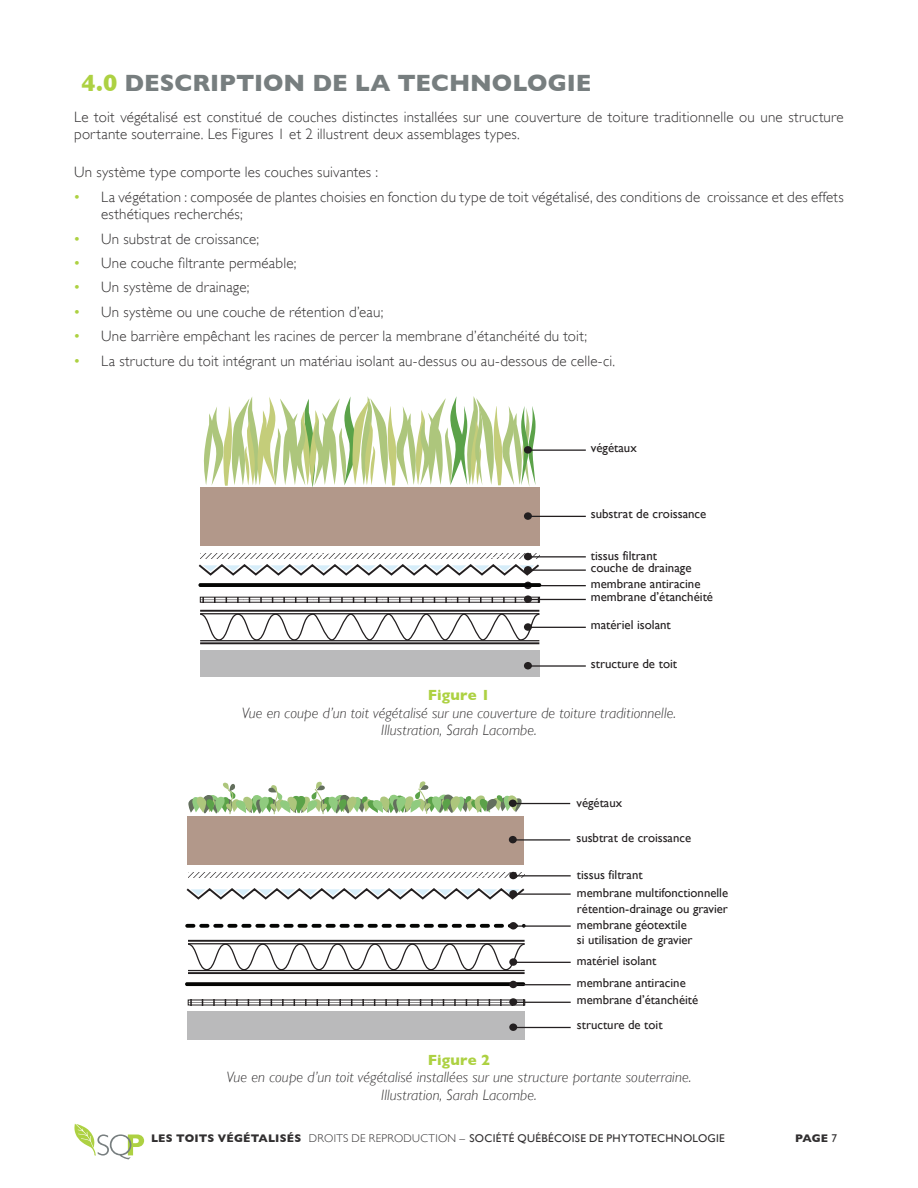
<style>
.page{position:relative;width:918px;height:1188px;background:#fff}
.page>*{position:absolute;margin:0;border:0;box-sizing:border-box;transform-origin:0 0}
.t1{font:700 24px "Gill Sans";color:#777e7f}
.t2{font:300 15px/17.7px "Gill Sans";letter-spacing:.01em;color:#312f30}
.t3{font:italic 300 15px/17.7px "Gill Sans";letter-spacing:.005em;color:#312f30;text-align:center}
.t4{font:700 15px "Gill Sans";color:#add142}
.t5{font:12.9px/15.5px "Gill Sans";color:#231f20}
.t6{font:12.75px/15.3px "Gill Sans";color:#231f20}
.t7{font:11.25px "Gill Sans";letter-spacing:.025em;color:#312f30}
.t8{font:700 11.25px "Gill Sans";color:#312f30}
.s1{color:#add142}
.s2{font-weight:400;font-style:italic;color:#add142}
.s3{font-weight:700}
.s4{font-weight:300}
.s5{font-weight:400}
</style>
<div class="page">
<svg style="left:202px;top:599px;width:322px;height:1px"></svg>
<svg style="left:198px;top:564px;width:341px;height:12px"></svg>
<div style="left:200px;top:650px;width:339px;height:26px;background:#bababb"></div>
<div style="left:200px;top:487px;width:339px;height:58px;background:#b2988a"></div>
<hr style="left:200px;top:642px;width:339px;height:2px;background:#231f20">
<hr style="left:200px;top:610px;width:339px;height:2px;background:#231f20">
<svg style="left:200px;top:613px;width:341px;height:28px"></svg>
<svg style="left:203px;top:396px;width:333px;height:91px"></svg>
<hr style="left:527px;top:665px;width:59px;height:2px;background:#231f20">
<div style="left:524px;top:662px;width:8px;height:7px;background:#231f20;border-radius:50%"></div>
<hr style="left:527px;top:627px;width:59px;height:1px;background:#231f20">
<div style="left:524px;top:623px;width:8px;height:8px;background:#231f20;border-radius:50%"></div>
<hr style="left:527px;top:599px;width:59px;height:1px;background:#231f20">
<div style="left:524px;top:595px;width:8px;height:8px;background:#231f20;border-radius:50%"></div>
<hr style="left:527px;top:569px;width:59px;height:2px;background:#231f20">
<div style="left:524px;top:566px;width:8px;height:8px;background:#231f20;border-radius:50%"></div>
<hr style="left:527px;top:449px;width:59px;height:2px;background:#231f20">
<div style="left:524px;top:446px;width:8px;height:8px;background:#231f20;border-radius:50%"></div>
<hr style="left:527px;top:516px;width:59px;height:1px;background:#231f20">
<div style="left:524px;top:512px;width:8px;height:8px;background:#231f20;border-radius:50%"></div>
<hr style="left:527px;top:556px;width:59px;height:1px;background:#231f20">
<div style="left:524px;top:553px;width:8px;height:7px;background:#231f20;border-radius:50%"></div>
<svg style="left:200px;top:554px;width:339px;height:4px"></svg>
<hr style="left:527px;top:585px;width:59px;height:1px;background:#231f20">
<div style="left:524px;top:582px;width:8px;height:7px;background:#231f20;border-radius:50%"></div>
<svg style="left:198px;top:583px;width:344px;height:4px"></svg>
<div style="left:188px;top:816px;width:336px;height:48px;background:#b2988a"></div>
<svg style="left:190px;top:1002px;width:319px;height:1px"></svg>
<svg style="left:186px;top:888px;width:339px;height:12px"></svg>
<div style="left:188px;top:1012px;width:337px;height:28px;background:#bababb"></div>
<hr style="left:188px;top:972px;width:337px;height:2px;background:#231f20">
<hr style="left:188px;top:940px;width:337px;height:2px;background:#231f20">
<svg style="left:188px;top:943px;width:338px;height:28px"></svg>
<svg style="left:188px;top:873px;width:337px;height:4px"></svg>
<svg style="left:185px;top:982px;width:341px;height:4px"></svg>
<svg style="left:188px;top:781px;width:334px;height:34px"></svg>
<svg style="left:187px;top:924px;width:337px;height:4px"></svg>
<hr style="left:512px;top:803px;width:58px;height:1px;background:#231f20">
<div style="left:509px;top:800px;width:8px;height:7px;background:#231f20;border-radius:50%"></div>
<hr style="left:512px;top:839px;width:58px;height:2px;background:#231f20">
<div style="left:509px;top:836px;width:8px;height:7px;background:#231f20;border-radius:50%"></div>
<hr style="left:512px;top:1027px;width:59px;height:1px;background:#231f20">
<div style="left:509px;top:1023px;width:8px;height:8px;background:#231f20;border-radius:50%"></div>
<hr style="left:512px;top:962px;width:59px;height:1px;background:#231f20">
<div style="left:509px;top:958px;width:8px;height:8px;background:#231f20;border-radius:50%"></div>
<hr style="left:512px;top:1002px;width:59px;height:1px;background:#231f20">
<div style="left:509px;top:998px;width:8px;height:8px;background:#231f20;border-radius:50%"></div>
<hr style="left:512px;top:893px;width:59px;height:2px;background:#231f20">
<div style="left:509px;top:890px;width:8px;height:8px;background:#231f20;border-radius:50%"></div>
<hr style="left:512px;top:875px;width:59px;height:1px;background:#231f20">
<div style="left:509px;top:872px;width:8px;height:7px;background:#231f20;border-radius:50%"></div>
<hr style="left:512px;top:984px;width:59px;height:1px;background:#231f20">
<div style="left:509px;top:981px;width:8px;height:7px;background:#231f20;border-radius:50%"></div>
<hr style="left:512px;top:925px;width:59px;height:2px;background:#231f20">
<div style="left:509px;top:922px;width:8px;height:8px;background:#231f20;border-radius:50%"></div>
<svg style="left:74px;top:1124px;width:70px;height:35px"></svg>
<h1 class="t1" style="left:81px;top:69px;width:511px"><span class="s1">4.0</span> DESCRIPTION DE LA TECHNOLOGIE</h1>
<p class="t2" style="left:74px;top:108px;width:771px">Le toit végétalisé est constitué de couches distinctes installées sur une couverture de toiture traditionnelle ou une structure portante souterraine. Les Figures 1 et 2 illustrent deux assemblages types.</p>
<p class="t2" style="left:74px;top:164px;width:305px">Un système type comporte les couches suivantes :</p>
<p class="t2" style="left:101px;top:188px;width:744px;text-indent:-27px"><span class="s2">•</span> La végétation : composée de plantes choisies en fonction du type de toit végétalisé, des conditions de croissance et des effets esthétiques recherchés;</p>
<p class="t2" style="left:74px;top:230px;width:186px"><span class="s2">•</span> Un substrat de croissance;</p>
<p class="t2" style="left:74px;top:254px;width:224px"><span class="s2">•</span> Une couche filtrante perméable;</p>
<p class="t2" style="left:74px;top:279px;width:177px"><span class="s2">•</span> Un système de drainage;</p>
<p class="t2" style="left:74px;top:303px;width:311px"><span class="s2">•</span> Un système ou une couche de rétention d’eau;</p>
<p class="t2" style="left:74px;top:327px;width:514px"><span class="s2">•</span> Une barrière empêchant les racines de percer la membrane d’étanchéité du toit;</p>
<p class="t2" style="left:74px;top:352px;width:542px"><span class="s2">•</span> La structure du toit intégrant un matériau isolant au-dessus ou au-dessous de celle-ci.</p>
<p class="t5" style="left:591px;top:440px;width:48px">végétaux</p>
<p class="t5" style="left:591px;top:506px;width:117px">substrat de croissance</p>
<p class="t5" style="left:591px;top:547px;width:68px">tissus filtrant</p>
<p class="t5" style="left:591px;top:560px;width:111px">couche de drainage membrane antiracine</p>
<p class="t5" style="left:591px;top:589px;width:124px">membrane d’étanchéité</p>
<p class="t5" style="left:591px;top:617px;width:82px">matériel isolant</p>
<p class="t5" style="left:591px;top:656px;width:88px">structure de toit</p>
<p class="t4" style="left:428px;top:686px;width:64px">Figure 1</p>
<p class="t3" style="left:242px;top:704px;width:436px">Vue en coupe d’un toit végétalisé sur une couverture de toiture traditionnelle.<br>Illustration, Sarah Lacombe.</p>
<p class="t6" style="left:576px;top:795px;width:47px">végétaux</p>
<p class="t6" style="left:576px;top:830px;width:116px">susbtrat de croissance</p>
<p class="t6" style="left:577px;top:866px;width:67px">tissus filtrant</p>
<p class="t6" style="left:577px;top:885px;width:153px">membrane multifonctionnelle rétention-drainage ou gravier</p>
<p class="t6" style="left:577px;top:917px;width:117px">membrane géotextile si utilisation de gravier</p>
<p class="t6" style="left:577px;top:953px;width:81px">matériel isolant</p>
<p class="t6" style="left:577px;top:975px;width:110px">membrane antiracine</p>
<p class="t6" style="left:577px;top:992px;width:123px">membrane d’étanchéité</p>
<p class="t6" style="left:577px;top:1017px;width:87px">structure de toit</p>
<p class="t4" style="left:428px;top:1051px;width:64px">Figure 2</p>
<p class="t3" style="left:227px;top:1068px;width:466px">Vue en coupe d’un toit végétalisé installées sur une structure portante souterraine.<br>Illustration, Sarah Lacombe.</p>
<p class="t7" style="left:151px;top:1132px;width:575px"><span class="s3">LES TOITS VÉGÉTALISÉS</span> <span class="s4">DROITS DE REPRODUCTION –</span> SOCIÉTÉ QUÉBÉCOISE DE PHYTOTECHNOLOGIE</p>
<p class="t8" style="left:795px;top:1132px;width:43px">PAGE <span class="s5">7</span></p>
</div>
